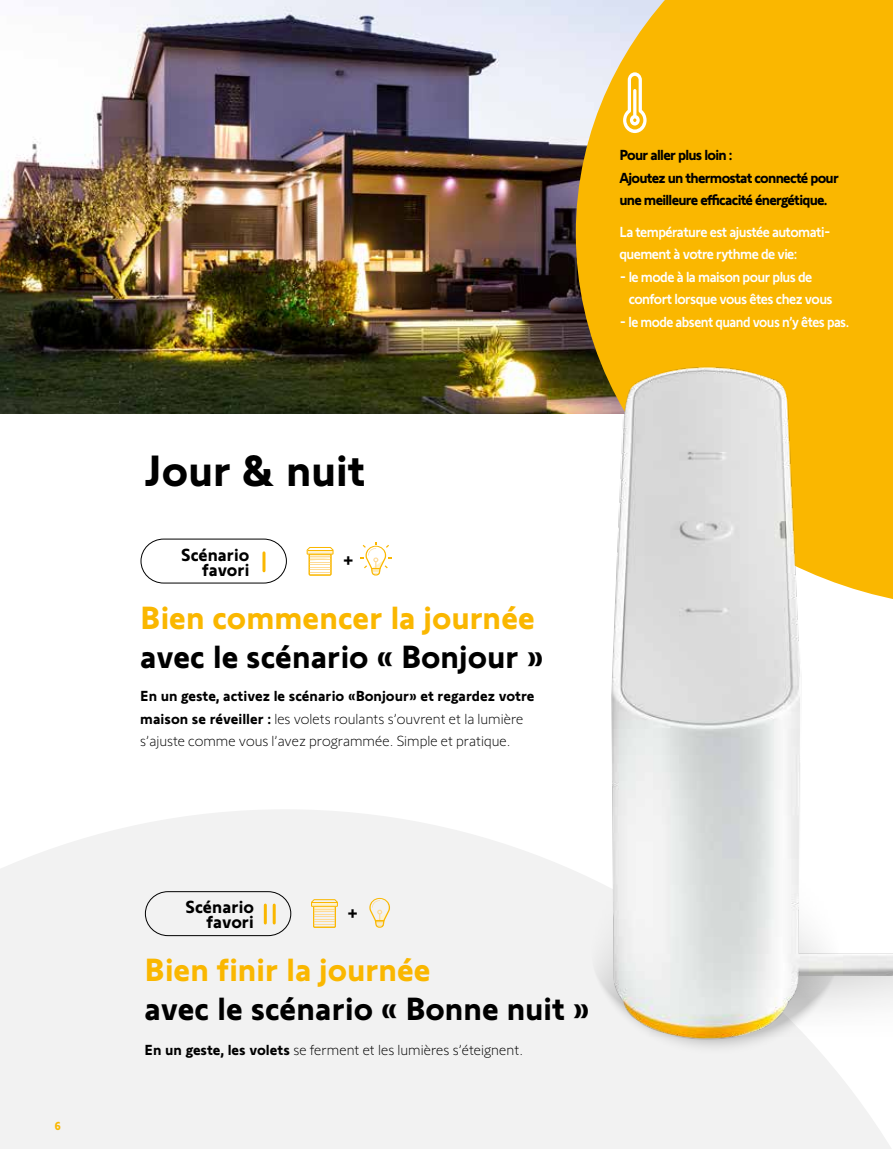
<style>
.page{position:relative;width:893px;height:1149px;background:#fff}
.page>*{position:absolute;margin:0;border:0;box-sizing:border-box;transform-origin:0 0}
.t1{font:700 45px "Somfy Sans";color:#000}
.t2{font:700 33px "Somfy Sans";color:#000}
.t3{font:700 33px "Somfy Sans";color:#fab700}
.t4{font:700 19.5px "Somfy Sans";color:#000}
.t5{font:700 18px/15px "Somfy Sans";color:#000;text-align:right}
.t6{font:300 15px/22.5px "Somfy Sans";color:#000}
.t7{font:500 15px/22.5px "Somfy Sans";letter-spacing:-.04em;color:#fff;scale:.95 1}
.t8{font:700 15px/22.5px "Somfy Sans";letter-spacing:-.05em;color:#000}
.t9{font:500 15px "Somfy Sans";letter-spacing:-.04em;color:#fff;scale:.93 1}
.t10{font:700 12px "Somfy Sans";color:#fab700}
.s1{font-weight:700}
</style>
<div class="page">
<img style="left:0;top:0;width:576px;height:413px">
<div style="left:0;top:810px;width:891px;height:338px;background:#f2f2f2"></div>
<svg style="left:576px;top:0;width:317px;height:203px;background:#f6bb18"></svg>
<svg style="left:311px;top:898px;width:27px;height:29px"></svg>
<svg style="left:307px;top:547px;width:27px;height:28px"></svg>
<svg style="left:623px;top:72px;width:24px;height:61px"></svg>
<svg style="left:145px;top:890px;width:147px;height:46px"></svg>
<hr style="left:264px;top:904px;width:3px;height:18px;background:#fab700">
<hr style="left:273px;top:904px;width:3px;height:18px;background:#fab700">
<svg style="left:140px;top:538px;width:147px;height:45px"></svg>
<hr style="left:262px;top:552px;width:3px;height:18px;background:#fab700">
<img style="left:449px;top:203px;width:444px;height:869px">
<svg style="left:361px;top:542px;width:31px;height:33px"></svg>
<svg style="left:369px;top:897px;width:21px;height:30px"></svg>
<p class="t10" style="left:55px;top:1115px;width:7px">6</p>
<h1 class="t1" style="left:144px;top:434px;width:223px">Jour &amp; nuit</h1>
<p class="t5" style="left:181px;top:545px;width:70px">Scénario favori</p>
<h3 class="t4" style="left:343px;top:544px;width:11px">+</h3>
<h2 class="t3" style="left:140px;top:591px;width:396px">Bien commencer la journée</h2>
<h2 class="t2" style="left:140px;top:630px;width:405px">avec le scénario « Bonjour »</h2>
<p class="t6" style="left:140px;top:683px;width:396px"><span class="s1">En un geste, activez le scénario «Bonjour» et regardez votre maison se réveiller :</span> les volets roulants s’ouvrent et la lumière s’ajuste comme vous l’avez programmée. Simple et pratique.</p>
<p class="t8" style="left:619px;top:142px;width:221px">Pour aller plus loin :<br>Ajoutez un thermostat connecté pour une meilleure efficacité énergétique.</p>
<p class="t7" style="left:619px;top:219px;width:224px">La température est ajustée automati&shy;quement à votre rythme de vie:</p>
<p class="t7" style="left:629px;top:264px;width:216px;text-indent:-9px">- le mode à la maison pour plus de confort lorsque vous êtes chez vous</p>
<p class="t9" style="left:619px;top:310px;width:249px">- le mode absent quand vous n’y êtes pas.</p>
<p class="t5" style="left:186px;top:897px;width:70px">Scénario favori</p>
<h3 class="t4" style="left:348px;top:897px;width:11px">+</h3>
<h2 class="t3" style="left:145px;top:942px;width:288px">Bien finir la journée</h2>
<h2 class="t2" style="left:145px;top:981px;width:447px">avec le scénario « Bonne nuit »</h2>
<p class="t6" style="left:145px;top:1037px;width:380px"><span class="s1">En un geste, les volets</span> se ferment et les lumières s’éteignent.</p>
</div>
